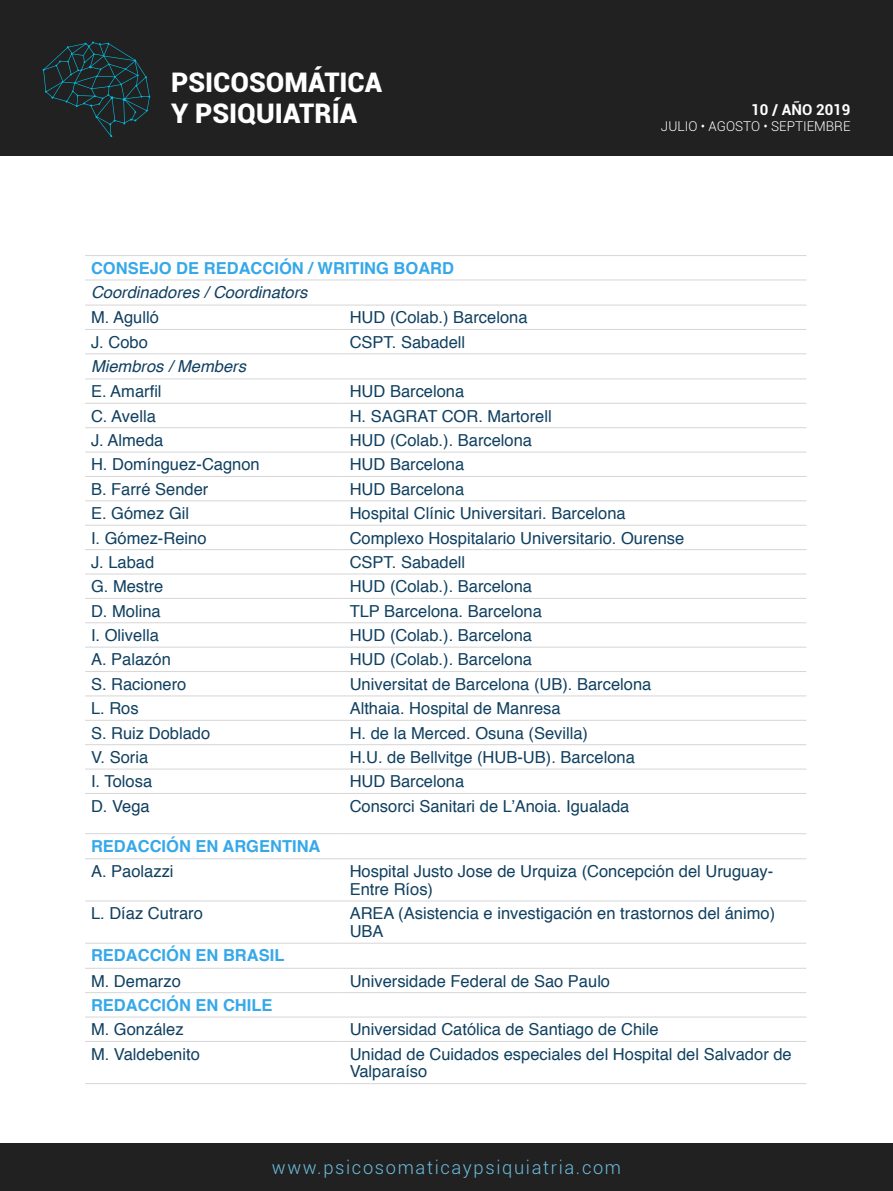
<style>
.page{position:relative;width:893px;height:1191px;background:#fff}
.page>*{position:absolute;margin:0;border:0;box-sizing:border-box;transform-origin:0 0}
.t1{font:900 27px/31.5px "Roboto";color:#fff}
.t2{font:300 18.3px "Roboto";letter-spacing:.09em;color:#6bbdde}
.t3{font:16.5px/17.9px "Helvetica";color:#104060}
.t4{font:700 16.5px "Helvetica";color:#36a8e9}
.t5{font:italic 16.5px "Helvetica";color:#104060}
.t6{font:700 15px "Roboto";color:#fff}
.t7{font:300 13.5px "Roboto";color:#fff}
</style>
<div class="page">
<div style="left:0;top:0;width:893px;height:155px;background:#212121"></div>
<div style="left:0;top:1143px;width:893px;height:48px;background:#212121"></div>
<svg style="left:43px;top:41px;width:107px;height:96px"></svg>
<hr style="left:85px;top:255px;width:259px;height:1px;background:#d6d6d6">
<hr style="left:344px;top:255px;width:462px;height:1px;background:#d6d6d6">
<hr style="left:85px;top:279px;width:259px;height:1px;background:#d6d6d6">
<hr style="left:344px;top:279px;width:462px;height:1px;background:#d6d6d6">
<hr style="left:85px;top:305px;width:259px;height:1px;background:#d6d6d6">
<hr style="left:344px;top:305px;width:462px;height:1px;background:#d6d6d6">
<hr style="left:85px;top:329px;width:259px;height:1px;background:#d6d6d6">
<hr style="left:344px;top:329px;width:462px;height:1px;background:#d6d6d6">
<hr style="left:85px;top:353px;width:259px;height:1px;background:#d6d6d6">
<hr style="left:344px;top:353px;width:462px;height:1px;background:#d6d6d6">
<hr style="left:85px;top:378px;width:259px;height:1px;background:#d6d6d6">
<hr style="left:344px;top:378px;width:462px;height:1px;background:#d6d6d6">
<hr style="left:85px;top:403px;width:259px;height:1px;background:#d6d6d6">
<hr style="left:344px;top:403px;width:462px;height:1px;background:#d6d6d6">
<hr style="left:85px;top:427px;width:259px;height:1px;background:#d6d6d6">
<hr style="left:344px;top:427px;width:462px;height:1px;background:#d6d6d6">
<hr style="left:85px;top:452px;width:259px;height:1px;background:#d6d6d6">
<hr style="left:344px;top:452px;width:462px;height:1px;background:#d6d6d6">
<hr style="left:85px;top:476px;width:259px;height:1px;background:#d6d6d6">
<hr style="left:344px;top:476px;width:462px;height:1px;background:#d6d6d6">
<hr style="left:85px;top:500px;width:259px;height:1px;background:#d6d6d6">
<hr style="left:344px;top:500px;width:462px;height:1px;background:#d6d6d6">
<hr style="left:85px;top:525px;width:259px;height:1px;background:#d6d6d6">
<hr style="left:344px;top:525px;width:462px;height:1px;background:#d6d6d6">
<hr style="left:85px;top:549px;width:259px;height:1px;background:#d6d6d6">
<hr style="left:344px;top:549px;width:462px;height:1px;background:#d6d6d6">
<hr style="left:85px;top:573px;width:259px;height:1px;background:#d6d6d6">
<hr style="left:344px;top:573px;width:462px;height:1px;background:#d6d6d6">
<hr style="left:85px;top:598px;width:259px;height:1px;background:#d6d6d6">
<hr style="left:344px;top:598px;width:462px;height:1px;background:#d6d6d6">
<hr style="left:85px;top:622px;width:259px;height:1px;background:#d6d6d6">
<hr style="left:344px;top:622px;width:462px;height:1px;background:#d6d6d6">
<hr style="left:85px;top:647px;width:259px;height:1px;background:#d6d6d6">
<hr style="left:344px;top:647px;width:462px;height:1px;background:#d6d6d6">
<hr style="left:85px;top:671px;width:259px;height:1px;background:#d6d6d6">
<hr style="left:344px;top:671px;width:462px;height:1px;background:#d6d6d6">
<hr style="left:85px;top:695px;width:259px;height:1px;background:#d6d6d6">
<hr style="left:344px;top:695px;width:462px;height:1px;background:#d6d6d6">
<hr style="left:85px;top:720px;width:259px;height:1px;background:#d6d6d6">
<hr style="left:344px;top:720px;width:462px;height:1px;background:#d6d6d6">
<hr style="left:85px;top:744px;width:259px;height:1px;background:#d6d6d6">
<hr style="left:344px;top:744px;width:462px;height:1px;background:#d6d6d6">
<hr style="left:85px;top:768px;width:259px;height:1px;background:#d6d6d6">
<hr style="left:344px;top:768px;width:462px;height:1px;background:#d6d6d6">
<hr style="left:85px;top:793px;width:259px;height:1px;background:#d6d6d6">
<hr style="left:344px;top:793px;width:462px;height:1px;background:#d6d6d6">
<hr style="left:85px;top:833px;width:259px;height:1px;background:#d6d6d6">
<hr style="left:344px;top:833px;width:462px;height:1px;background:#d6d6d6">
<hr style="left:85px;top:858px;width:259px;height:1px;background:#d6d6d6">
<hr style="left:344px;top:858px;width:462px;height:1px;background:#d6d6d6">
<hr style="left:85px;top:900px;width:259px;height:1px;background:#d6d6d6">
<hr style="left:344px;top:900px;width:462px;height:1px;background:#d6d6d6">
<hr style="left:85px;top:942px;width:259px;height:1px;background:#d6d6d6">
<hr style="left:344px;top:942px;width:462px;height:1px;background:#d6d6d6">
<hr style="left:85px;top:968px;width:259px;height:1px;background:#d6d6d6">
<hr style="left:344px;top:968px;width:462px;height:1px;background:#d6d6d6">
<hr style="left:85px;top:992px;width:259px;height:1px;background:#d6d6d6">
<hr style="left:344px;top:992px;width:462px;height:1px;background:#d6d6d6">
<hr style="left:85px;top:1016px;width:259px;height:1px;background:#d6d6d6">
<hr style="left:344px;top:1016px;width:462px;height:1px;background:#d6d6d6">
<hr style="left:85px;top:1041px;width:259px;height:1px;background:#d6d6d6">
<hr style="left:344px;top:1041px;width:462px;height:1px;background:#d6d6d6">
<hr style="left:85px;top:1083px;width:259px;height:1px;background:#d6d6d6">
<hr style="left:344px;top:1083px;width:462px;height:1px;background:#d6d6d6">
<h1 class="t1" style="left:171px;top:65px;width:212px">PSICOSOMÁTICA<br>Y PSIQUIATRÍA</h1>
<p class="t6" style="left:751px;top:99px;width:101px">10 / AÑO 2019</p>
<p class="t7" style="left:661px;top:117px;width:191px">JULIO • AGOSTO • SEPTIEMBRE</p>
<p class="t4" style="left:91px;top:255px;width:365px">CONSEJO DE REDACCIÓN / WRITING BOARD</p>
<p class="t5" style="left:91px;top:279px;width:218px">Coordinadores / Coordinators</p>
<p class="t3" style="left:91px;top:309px;width:69px">M. Agulló</p>
<p class="t3" style="left:350px;top:309px;width:179px">HUD (Colab.) Barcelona</p>
<p class="t3" style="left:91px;top:333px;width:58px">J. Cobo</p>
<p class="t3" style="left:350px;top:333px;width:117px">CSPT. Sabadell</p>
<p class="t5" style="left:91px;top:353px;width:156px">Miembros / Members</p>
<p class="t3" style="left:91px;top:383px;width:72px">E. Amarfil</p>
<p class="t3" style="left:350px;top:383px;width:116px">HUD Barcelona</p>
<p class="t3" style="left:91px;top:407px;width:66px">C. Avella</p>
<p class="t3" style="left:350px;top:407px;width:204px">H. SAGRAT COR. Martorell</p>
<p class="t3" style="left:91px;top:432px;width:74px">J. Almeda</p>
<p class="t3" style="left:350px;top:432px;width:184px">HUD (Colab.). Barcelona</p>
<p class="t3" style="left:91px;top:456px;width:170px">H. Domínguez-Cagnon</p>
<p class="t3" style="left:350px;top:456px;width:116px">HUD Barcelona</p>
<p class="t3" style="left:91px;top:480px;width:119px">B. Farré Sender</p>
<p class="t3" style="left:350px;top:480px;width:116px">HUD Barcelona</p>
<p class="t3" style="left:91px;top:505px;width:100px">E. Gómez Gil</p>
<p class="t3" style="left:350px;top:505px;width:277px">Hospital Clínic Universitari. Barcelona</p>
<p class="t3" style="left:91px;top:529px;width:117px">I. Gómez-Reino</p>
<p class="t3" style="left:350px;top:529px;width:336px">Complexo Hospitalario Universitario. Ourense</p>
<p class="t3" style="left:91px;top:554px;width:65px">J. Labad</p>
<p class="t3" style="left:350px;top:554px;width:117px">CSPT. Sabadell</p>
<p class="t3" style="left:91px;top:578px;width:74px">G. Mestre</p>
<p class="t3" style="left:350px;top:578px;width:184px">HUD (Colab.). Barcelona</p>
<p class="t3" style="left:91px;top:602px;width:71px">D. Molina</p>
<p class="t3" style="left:350px;top:602px;width:194px">TLP Barcelona. Barcelona</p>
<p class="t3" style="left:91px;top:627px;width:69px">I. Olivella</p>
<p class="t3" style="left:350px;top:627px;width:184px">HUD (Colab.). Barcelona</p>
<p class="t3" style="left:91px;top:651px;width:81px">A. Palazón</p>
<p class="t3" style="left:350px;top:651px;width:184px">HUD (Colab.). Barcelona</p>
<p class="t3" style="left:91px;top:675px;width:97px">S. Racionero</p>
<p class="t3" style="left:350px;top:675px;width:303px">Universitat de Barcelona (UB). Barcelona</p>
<p class="t3" style="left:91px;top:700px;width:49px">L. Ros</p>
<p class="t3" style="left:350px;top:700px;width:212px">Althaia. Hospital de Manresa</p>
<p class="t3" style="left:91px;top:724px;width:121px">S. Ruiz Doblado</p>
<p class="t3" style="left:350px;top:724px;width:240px">H. de la Merced. Osuna (Sevilla)</p>
<p class="t3" style="left:91px;top:748px;width:59px">V. Soria</p>
<p class="t3" style="left:350px;top:748px;width:287px">H.U. de Bellvitge (HUB-UB). Barcelona</p>
<p class="t3" style="left:91px;top:773px;width:63px">I. Tolosa</p>
<p class="t3" style="left:350px;top:773px;width:116px">HUD Barcelona</p>
<p class="t3" style="left:91px;top:797px;width:60px">D. Vega</p>
<p class="t3" style="left:350px;top:797px;width:281px">Consorci Sanitari de L’Anoia. Igualada</p>
<p class="t4" style="left:91px;top:833px;width:231px">REDACCIÓN EN ARGENTINA</p>
<p class="t3" style="left:91px;top:863px;width:84px">A. Paolazzi</p>
<p class="t3" style="left:350px;top:863px;width:425px">Hospital Justo Jose de Urquiza (Concepción del Uruguay-<br>Entre Ríos)</p>
<p class="t3" style="left:91px;top:905px;width:113px">L. Díaz Cutraro</p>
<p class="t3" style="left:350px;top:905px;width:427px">AREA (Asistencia e investigación en trastornos del ánimo)<br>UBA</p>
<p class="t4" style="left:91px;top:942px;width:195px">REDACCIÓN EN BRASIL</p>
<p class="t3" style="left:91px;top:972px;width:91px">M. Demarzo</p>
<p class="t3" style="left:350px;top:972px;width:262px">Universidade Federal de Sao Paulo</p>
<p class="t4" style="left:91px;top:991px;width:183px">REDACCIÓN EN CHILE</p>
<p class="t3" style="left:91px;top:1021px;width:94px">M. González</p>
<p class="t3" style="left:350px;top:1021px;width:311px">Universidad Católica de Santiago de Chile</p>
<p class="t3" style="left:91px;top:1045px;width:110px">M. Valdebenito</p>
<p class="t3" style="left:350px;top:1045px;width:444px">Unidad de Cuidados especiales del Hospital del Salvador de<br>Valparaíso</p>
<p class="t2" style="left:272px;top:1154px;width:351px">www.psicosomaticaypsiquiatria.com</p>
</div>
